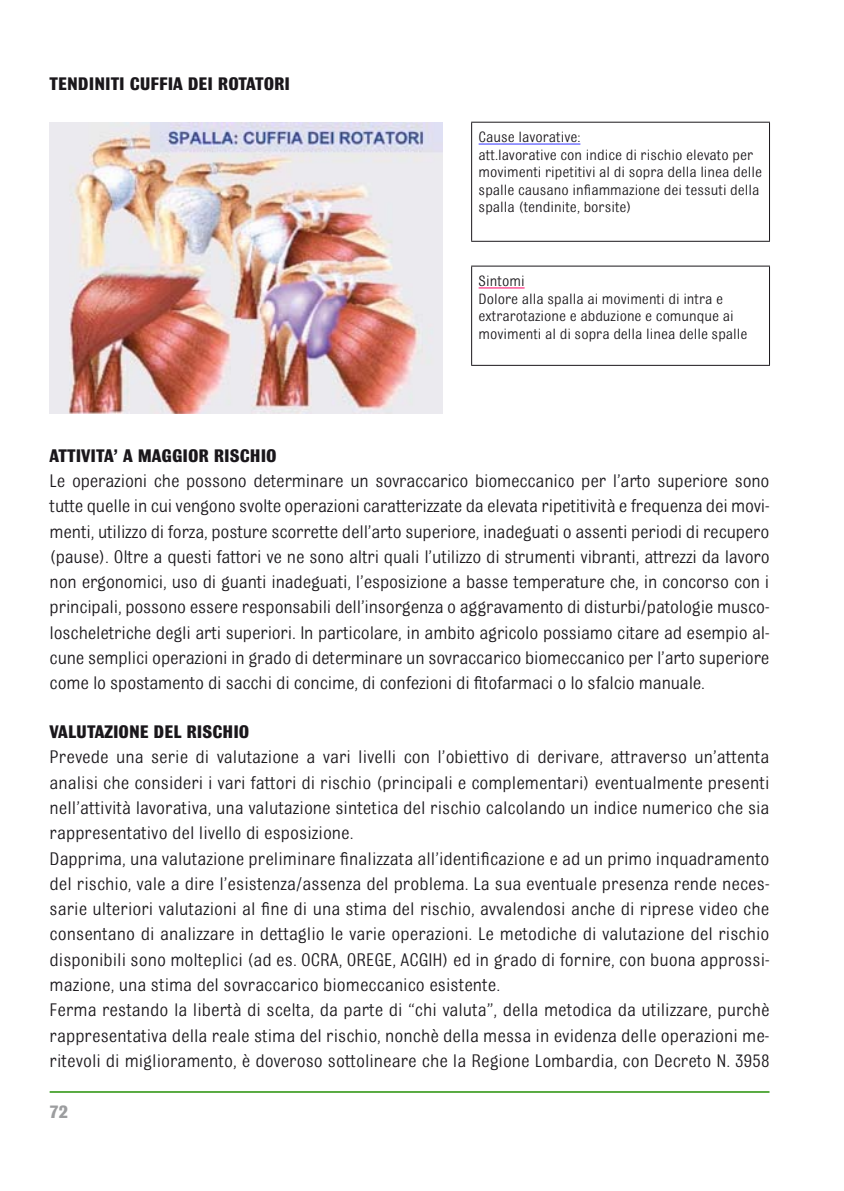
<style>
.page{position:relative;width:844px;height:1191px;background:#fff}
.page>*{position:absolute;margin:0;border:0;box-sizing:border-box;transform-origin:0 0}
.t1{font:19.25px/25.2px "Bulldog";color:#1a171b;text-align:justify}
.t2{font:700 19.25px "Bulldog";color:#1a171b}
.t3{font:700 19.25px "Bulldog";color:#9c9d9f}
.t4{font:15.75px/17.5px "Bulldog";color:#1a171b}
</style>
<div class="page">
<hr style="left:50px;top:1091px;width:719px;height:1px;background:#45a12b">
<hr style="left:471px;top:122px;width:298px;height:1px;background:#1a171b">
<hr style="left:471px;top:123px;width:1px;height:118px;background:#1a171b">
<hr style="left:768px;top:123px;width:1px;height:118px;background:#1a171b">
<hr style="left:471px;top:241px;width:298px;height:1px;background:#1a171b">
<hr style="left:471px;top:266px;width:298px;height:1px;background:#1a171b">
<hr style="left:471px;top:266px;width:1px;height:99px;background:#1a171b">
<hr style="left:768px;top:266px;width:1px;height:99px;background:#1a171b">
<hr style="left:471px;top:365px;width:298px;height:1px;background:#1a171b">
<img style="left:50px;top:122px;width:392px;height:292px">
<hr style="left:478px;top:144px;width:102px;height:1px;background:#33f">
<hr style="left:478px;top:288px;width:46px;height:1px;background:#f06">
<p class="t2" style="left:50px;top:77px;width:242px">TENDINITI CUFFIA DEI ROTATORI</p>
<p class="t4" style="left:478px;top:130px;width:285px">Cause lavorative:<br>att.lavorative con indice di rischio elevato per movimenti ripetitivi al di sopra della linea delle spalle causano infiammazione dei tessuti della spalla (tendinite, borsite)</p>
<p class="t4" style="left:478px;top:274px;width:270px">Sintomi<br>Dolore alla spalla ai movimenti di intra e extrarotazione e abduzione e comunque ai movimenti al di sopra della linea delle spalle</p>
<p class="t2" style="left:50px;top:448px;width:228px">ATTIVITA’ A MAGGIOR RISCHIO</p>
<p class="t1" style="left:50px;top:470px;width:721px">Le operazioni che possono determinare un sovraccarico biomeccanico per l’arto superiore sono tutte quelle in cui vengono svolte operazioni caratterizzate da elevata ripetitività e frequenza dei movi&shy;menti, utilizzo di forza, posture scorrette dell’arto superiore, inadeguati o assenti periodi di recupero (pause). Oltre a questi fattori ve ne sono altri quali l’utilizzo di strumenti vibranti, attrezzi da lavoro non ergonomici, uso di guanti inadeguati, l’esposizione a basse temperature che, in concorso con i principali, possono essere responsabili dell’insorgenza o aggravamento di disturbi/patologie musco&shy;loscheletriche degli arti superiori. In particolare, in ambito agricolo possiamo citare ad esempio al&shy;cune semplici operazioni in grado di determinare un sovraccarico biomeccanico per l’arto superiore come lo spostamento di sacchi di concime, di confezioni di fitofarmaci o lo sfalcio manuale.</p>
<p class="t2" style="left:50px;top:724px;width:201px">VALUTAZIONE DEL RISCHIO</p>
<p class="t1" style="left:50px;top:746px;width:721px;text-align:left">Prevede una serie di valutazione a vari livelli con l’obiettivo di derivare, attraverso un’attenta analisi che consideri i vari fattori di rischio (principali e complementari) eventualmente presenti nell’attività lavorativa, una valutazione sintetica del rischio calcolando un indice numerico che sia rappresentativo del livello di esposizione.<br>Dapprima, una valutazione preliminare finalizzata all’identificazione e ad un primo inquadramento del rischio, vale a dire l’esistenza/assenza del problema. La sua eventuale presenza rende neces&shy;sarie ulteriori valutazioni al fine di una stima del rischio, avvalendosi anche di riprese video che consentano di analizzare in dettaglio le varie operazioni. Le metodiche di valutazione del rischio disponibili sono molteplici (ad es. OCRA, OREGE, ACGIH) ed in grado di fornire, con buona approssi&shy;mazione, una stima del sovraccarico biomeccanico esistente.<br>Ferma restando la libertà di scelta, da parte di “chi valuta”, della metodica da utilizzare, purchè rappresentativa della reale stima del rischio, nonchè della messa in evidenza delle operazioni me&shy;ritevoli di miglioramento, è doveroso sottolineare che la Regione Lombardia, con Decreto N. 3958</p>
<p class="t3" style="left:50px;top:1104px;width:20px">72</p>
</div>
